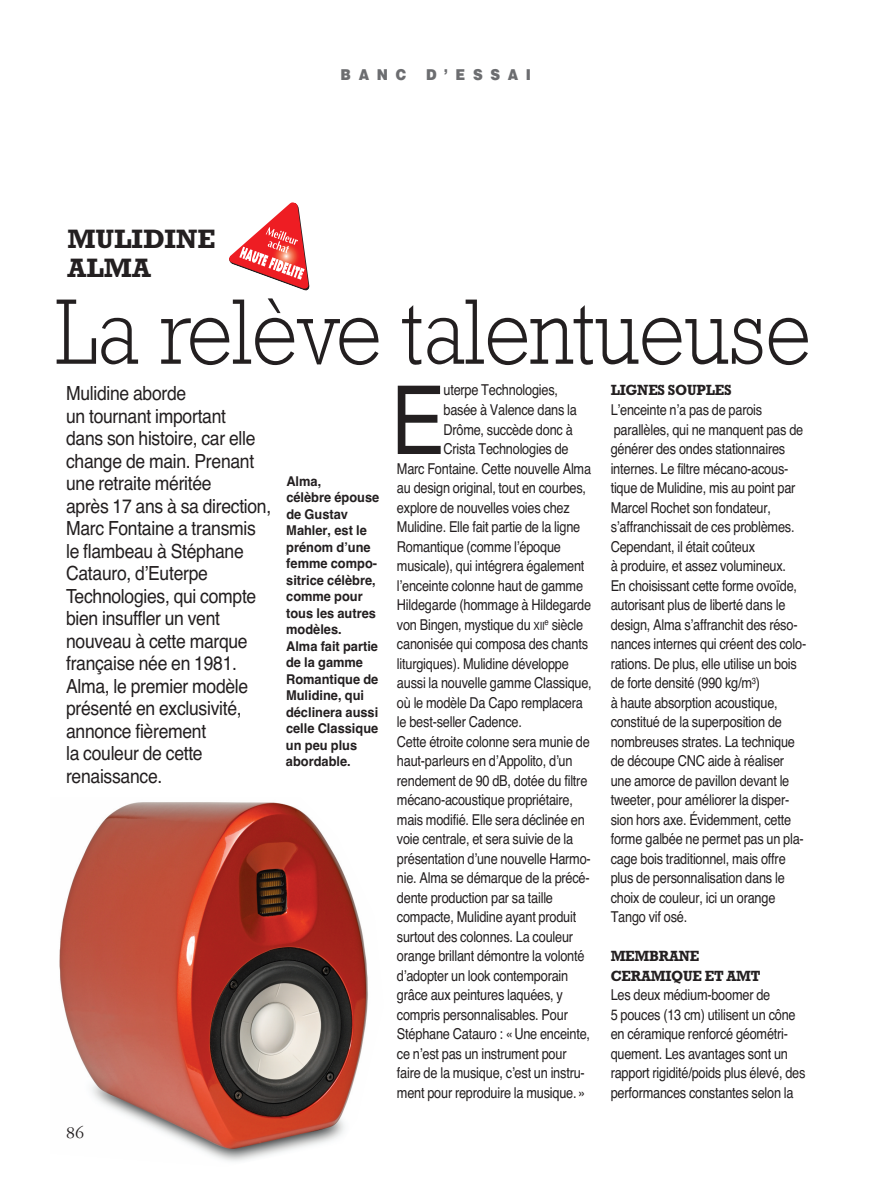
<style>
.page{position:relative;width:893px;height:1191px;background:#fff}
.page>*{position:absolute;margin:0;border:0;box-sizing:border-box;transform-origin:0 0}
.t1{font:95.25px "Helvetica";color:#231f20;scale:.85 1}
.t2{font:300 94.5px "Rockwell";color:#231f20;scale:.87 1}
.t3{font:700 27px/28.5px "Rockwell";color:#231f20}
.t4{font:19.5px/22.5px "Helvetica";letter-spacing:-.015em;color:#231f20;scale:.9 1}
.t5{font:18px "Garamond Three";color:#231f20}
.t6{font:15px/19.5px "Helvetica";letter-spacing:-.015em;color:#231f20;scale:.85 1}
.t7{font:700 15px/19.5px "Rockwell";letter-spacing:-.015em;color:#231f20;scale:.95 1}
.t8{font:900 15px "Helvetica";letter-spacing:.565em;color:#6c6d70;scale:.9 1}
.t9{font:700 13.5px/16.5px "Helvetica";letter-spacing:-.005em;color:#231f20;scale:.95 1}
.s1{font-size:11.25px}
</style>
<div class="page">
<img style="left:59px;top:802px;width:309px;height:360px">
<svg style="left:229px;top:202px;width:80px;height:89px"></svg>
<p class="t8" style="left:340px;top:66px;width:75px">BANC</p>
<p class="t8" style="left:426px;top:66px;width:118px">D’ESSAI</p>
<h3 class="t3" style="left:68px;top:228px;width:149px">MULIDINE<br>ALMA</h3>
<h2 class="t2" style="left:55px;top:299px;width:870px">La relève talentueuse</h2>
<p class="t4" style="left:66px;top:382px;width:229px">Mulidine aborde<br>un tournant important<br>dans son histoire, car elle change de main. Prenant une retraite méritée<br>après 17 ans à sa direction,<br>Marc Fontaine a transmis le flambeau à Stéphane<br>Catauro, d’Euterpe<br>Technologies, qui compte bien insuffler un vent nouveau à cette marque française née en 1981.<br>Alma, le premier modèle présenté en exclusivité, annonce fièrement<br>la couleur de cette renaissance.</p>
<h1 class="t1" style="left:391px;top:365px;width:65px">E</h1>
<p class="t6" style="left:443px;top:380px;width:136px">uterpe Technologies,</p>
<p class="t7" style="left:611px;top:382px;width:129px">LIGNES SOUPLES</p>
<p class="t6" style="left:611px;top:400px;width:232px">L’enceinte n’a pas de parois parallèles, qui ne manquent pas de générer des ondes stationnaires internes. Le filtre mécano-acous&shy;tique de Mulidine, mis au point par<br>Marcel Rochet son fondateur, s’affranchissait de ces problèmes.<br>Cependant, il était coûteux<br>à produire, et assez volumineux.<br>En choisissant cette forme ovoïde, autorisant plus de liberté dans le design, Alma s’affranchit des réso&shy;nances internes qui créent des colo&shy;rations. De plus, elle utilise un bois de forte densité (990 kg/m<sup>3</sup>)<br>à haute absorption acoustique, constitué de la superposition de nombreuses strates. La technique de découpe CNC aide à réaliser une amorce de pavillon devant le tweeter, pour améliorer la disper&shy;sion hors axe. Évidemment, cette forme galbée ne permet pas un pla&shy;cage bois traditionnel, mais offre plus de personnalisation dans le choix de couleur, ici un orange<br>Tango vif osé.</p>
<p class="t7" style="left:611px;top:948px;width:159px">MEMBRANE<br>CERAMIQUE ET AMT</p>
<p class="t6" style="left:611px;top:985px;width:231px">Les deux médium-boomer de<br>5 pouces (13 cm) utilisent un cône en céramique renforcé géométri&shy;quement. Les avantages sont un rapport rigidité/poids plus élevé, des performances constantes selon la</p>
<p class="t6" style="left:443px;top:400px;width:159px">basée à Valence dans la</p>
<p class="t6" style="left:443px;top:419px;width:154px">Drôme, succède donc à</p>
<p class="t6" style="left:443px;top:439px;width:149px">Crista Technologies de</p>
<p class="t6" style="left:397px;top:458px;width:230px">Marc Fontaine. Cette nouvelle Alma</p>
<p class="t6" style="left:397px;top:478px;width:224px">au design original, tout en courbes,</p>
<p class="t6" style="left:397px;top:497px;width:205px">explore de nouvelles voies chez</p>
<p class="t6" style="left:397px;top:517px;width:217px">Mulidine. Elle fait partie de la ligne</p>
<p class="t6" style="left:397px;top:536px;width:194px">Romantique (comme l’époque</p>
<p class="t6" style="left:397px;top:556px;width:222px">musicale), qui intégrera également</p>
<p class="t6" style="left:397px;top:575px;width:220px">l’enceinte colonne haut de gamme</p>
<p class="t6" style="left:397px;top:595px;width:230px">Hildegarde (hommage à Hildegarde</p>
<p class="t6" style="left:397px;top:614px;width:221px">von Bingen, mystique du <span class="s1">xii</span><sup>e</sup> siècle</p>
<p class="t6" style="left:397px;top:634px;width:226px">canonisée qui composa des chants</p>
<p class="t6" style="left:397px;top:653px;width:204px">liturgiques). Mulidine développe</p>
<p class="t6" style="left:397px;top:673px;width:231px">aussi la nouvelle gamme Classique,</p>
<p class="t6" style="left:397px;top:692px;width:220px">où le modèle Da Capo remplacera</p>
<p class="t6" style="left:397px;top:712px;width:149px">le best-seller Cadence.</p>
<p class="t6" style="left:397px;top:731px;width:228px">Cette étroite colonne sera munie de</p>
<p class="t6" style="left:397px;top:751px;width:208px">haut-parleurs en d’Appolito, d’un</p>
<p class="t6" style="left:397px;top:770px;width:226px">rendement de 90 dB, dotée du filtre</p>
<p class="t6" style="left:397px;top:790px;width:209px">mécano-acoustique propriétaire,</p>
<p class="t6" style="left:397px;top:809px;width:223px">mais modifié. Elle sera déclinée en</p>
<p class="t6" style="left:397px;top:829px;width:209px">voie centrale, et sera suivie de la</p>
<p class="t6" style="left:397px;top:848px;width:230px">présentation d’une nouvelle Harmo-</p>
<p class="t6" style="left:397px;top:868px;width:228px">nie. Alma se démarque de la précé-</p>
<p class="t6" style="left:397px;top:887px;width:185px">dente production par sa taille</p>
<p class="t6" style="left:397px;top:907px;width:213px">compacte, Mulidine ayant produit</p>
<p class="t6" style="left:397px;top:926px;width:209px">surtout des colonnes. La couleur</p>
<p class="t6" style="left:397px;top:946px;width:222px">orange brillant démontre la volonté</p>
<p class="t6" style="left:397px;top:965px;width:203px">d’adopter un look contemporain</p>
<p class="t6" style="left:397px;top:985px;width:197px">grâce aux peintures laquées, y</p>
<p class="t6" style="left:397px;top:1004px;width:203px">compris personnalisables. Pour</p>
<p class="t6" style="left:397px;top:1024px;width:229px">Stéphane Catauro : «Une enceinte,</p>
<p class="t6" style="left:397px;top:1043px;width:201px">ce n’est pas un instrument pour</p>
<p class="t6" style="left:397px;top:1063px;width:223px">faire de la musique, c’est un instru-</p>
<p class="t6" style="left:397px;top:1082px;width:223px">ment pour reproduire la musique.»</p>
<p class="t9" style="left:286px;top:473px;width:100px">Alma,<br>célèbre épouse de Gustav<br>Mahler, est le prénom d’une femme compo&shy;sitrice célèbre, comme pour tous les autres modèles.<br>Alma fait partie de la gamme<br>Romantique de<br>Mulidine, qui déclinera aussi celle Classique un peu plus abordable.</p>
<p class="t5" style="left:66px;top:1126px;width:19px">86</p>
</div>
